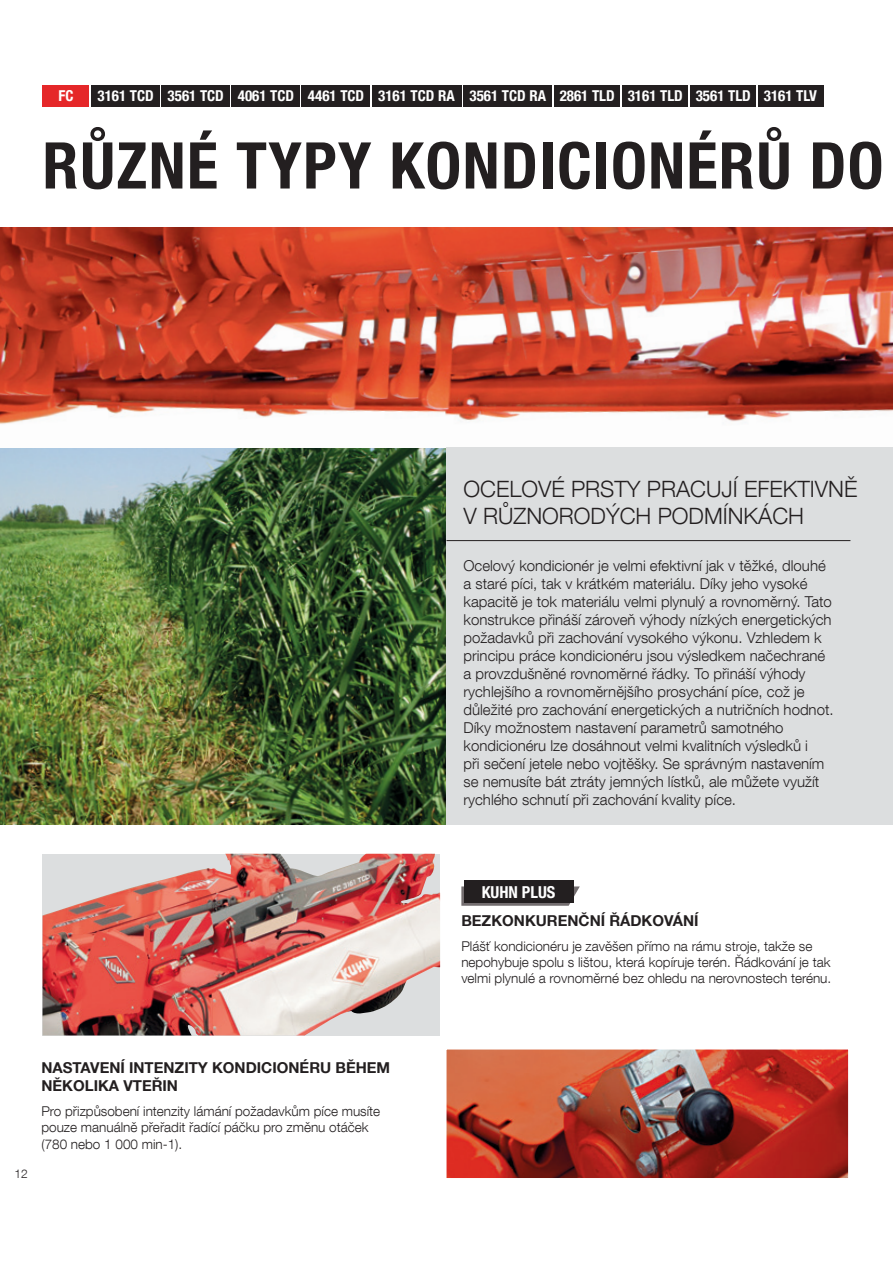
<style>
.page{position:relative;width:893px;height:1263px;background:#fff}
.page>*{position:absolute;margin:0;border:0;box-sizing:border-box;transform-origin:0 0}
.t1{font:700 condensed 64.5px "Helvetica Neue LT Com";letter-spacing:.02em;color:#231f20}
.t2{font:300 22.5px/27px "Helvetica Neue LT Com";color:#231f20}
.t3{font:700 condensed 16.5px "Helvetica Neue LT Com";color:#fff}
.t4{font:300 15px/18px "Helvetica Neue LT Com";color:#231f20}
.t5{font:700 condensed 15px "Helvetica Neue LT Com";color:#fff}
.t6{font:700 15px/18px "Helvetica Neue LT Com";color:#231f20}
.t7{font:300 13.5px/16.2px "Helvetica Neue LT Com";color:#231f20}
.t8{font:300 12px "Helvetica Neue LT Com";color:#231f20}
</style>
<div class="page">
<div style="left:43px;top:85px;width:46px;height:21px;background:#e52729"></div>
<img style="left:0;top:448px;width:446px;height:377px">
<img style="left:0;top:227px;width:893px;height:197px">
<img style="left:43px;top:854px;width:397px;height:181px">
<img style="left:446px;top:1049px;width:403px;height:129px">
<div style="left:446px;top:447px;width:447px;height:378px;background:#dcdedf"></div>
<svg style="left:461px;top:886px;width:119px;height:20px"></svg>
<div style="left:464px;top:880px;width:109px;height:23px;background:#231f20"></div>
<div style="left:91px;top:85px;width:68px;height:21px;background:#231f20"></div>
<div style="left:162px;top:85px;width:68px;height:21px;background:#231f20"></div>
<div style="left:232px;top:85px;width:68px;height:21px;background:#231f20"></div>
<div style="left:302px;top:85px;width:68px;height:21px;background:#231f20"></div>
<div style="left:372px;top:85px;width:89px;height:21px;background:#231f20"></div>
<div style="left:463px;top:85px;width:88px;height:21px;background:#231f20"></div>
<div style="left:554px;top:85px;width:66px;height:21px;background:#231f20"></div>
<div style="left:622px;top:85px;width:66px;height:21px;background:#231f20"></div>
<div style="left:690px;top:85px;width:66px;height:21px;background:#231f20"></div>
<div style="left:758px;top:85px;width:66px;height:21px;background:#231f20"></div>
<hr style="left:446px;top:540px;width:404px;height:1px;background:#231f20">
<p class="t5" style="left:58px;top:87px;width:16px">FC</p>
<p class="t5" style="left:97px;top:87px;width:721px">3161 TCD 3561 TCD 4061 TCD 4461 TCD 3161 TCD RA 3561 TCD RA 2861 TLD 3161 TLD 3561 TLD 3161 TLV</p>
<h1 class="t1" style="left:43px;top:127px;width:842px">RŮZNÉ TYPY KONDICIONÉRŮ DO</h1>
<p class="t8" style="left:15px;top:1166px;width:15px">12</p>
<p class="t6" style="left:41px;top:1059px;width:350px">NASTAVENÍ INTENZITY KONDICIONÉRU BĚHEM<br>NĚKOLIKA VTEŘIN</p>
<p class="t7" style="left:41px;top:1103px;width:340px">Pro přizpůsobení intenzity lámání požadavkům píce musíte pouze manuálně přeřadit řadící páčku pro změnu otáček (780 nebo 1 000 min-1).</p>
<h2 class="t2" style="left:463px;top:475px;width:395px">OCELOVÉ PRSTY PRACUJÍ EFEKTIVNĚ<br>V RŮZNORODÝCH PODMÍNKÁCH</h2>
<p class="t4" style="left:463px;top:556px;width:372px">Ocelový kondicionér je velmi efektivní jak v těžké, dlouhé a staré píci, tak v krátkém materiálu. Díky jeho vysoké kapacitě je tok materiálu velmi plynulý a rovnoměrný. Tato konstrukce přináší zároveň výhody nízkých energetických požadavků při zachování vysokého výkonu. Vzhledem k principu práce kondicionéru jsou výsledkem načechrané a provzdušněné rovnoměrné řádky. To přináší výhody rychlejšího a rovnoměrnějšího prosychání píce, což je důležité pro zachování energetických a nutričních hodnot.<br>Díky možnostem nastavení parametrů samotného kondicionéru lze dosáhnout velmi kvalitních výsledků i<br>při sečení jetele nebo vojtěšky. Se správným nastavením se nemusíte bát ztráty jemných lístků, ale můžete využít rychlého schnutí při zachování kvality píce.</p>
<p class="t3" style="left:482px;top:882px;width:75px">KUHN PLUS</p>
<p class="t6" style="left:461px;top:911px;width:239px">BEZKONKURENČNÍ ŘÁDKOVÁNÍ</p>
<p class="t7" style="left:461px;top:938px;width:371px">Plášť kondicionéru je zavěšen přímo na rámu stroje, takže se nepohybuje spolu s lištou, která kopíruje terén. Řádkování je tak velmi plynulé a rovnoměrné bez ohledu na nerovnostech terénu.</p>
</div>
